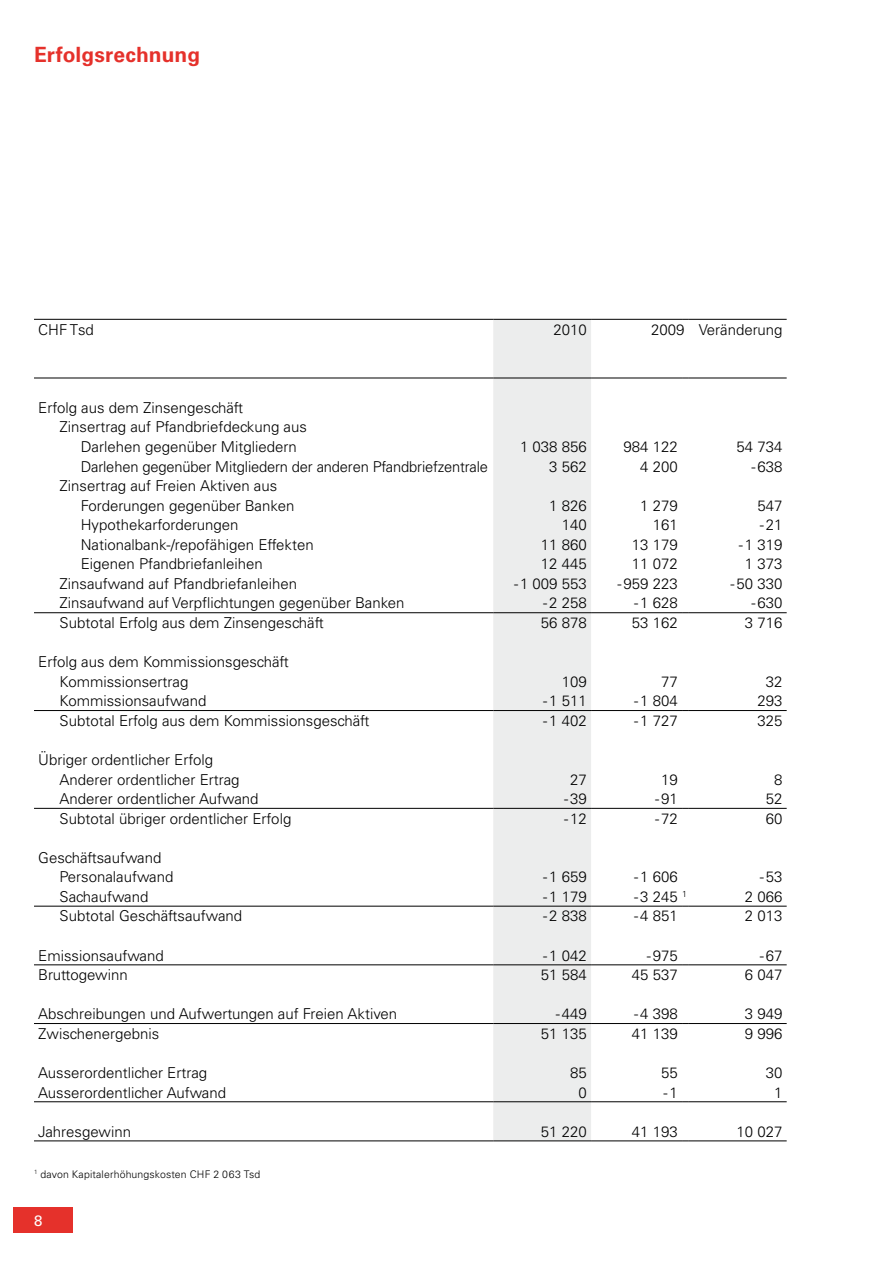
<style>
.page{position:relative;width:893px;height:1263px;background:#fff}
.page>*{position:absolute;margin:0;border:0;box-sizing:border-box;transform-origin:0 0}
.t1{font:700 21px "Univers LT Std";letter-spacing:.005em;color:#e5312b}
.t2{font:300 15px/19.5px "Univers LT Std";color:#000}
.t3{font:15px "Univers LT Std";color:#fff}
.t4{font:300 10.5px "Univers LT Std";letter-spacing:.015em;color:#000}
</style>
<div class="page">
<div style="left:13px;top:1208px;width:59px;height:25px;background:#e5312b"></div>
<div style="left:493px;top:320px;width:98px;height:820px;background:#eceded"></div>
<hr style="left:34px;top:319px;width:459px;height:1px;background:#000">
<hr style="left:493px;top:319px;width:98px;height:1px;background:#000">
<hr style="left:591px;top:319px;width:91px;height:1px;background:#000">
<hr style="left:689px;top:319px;width:98px;height:1px;background:#000">
<hr style="left:34px;top:378px;width:459px;height:1px;background:#000">
<hr style="left:493px;top:378px;width:98px;height:1px;background:#000">
<hr style="left:591px;top:378px;width:91px;height:1px;background:#000">
<hr style="left:689px;top:378px;width:98px;height:1px;background:#000">
<hr style="left:34px;top:612px;width:459px;height:1px;background:#000">
<hr style="left:493px;top:612px;width:98px;height:1px;background:#000">
<hr style="left:591px;top:612px;width:91px;height:1px;background:#000">
<hr style="left:689px;top:612px;width:98px;height:1px;background:#000">
<hr style="left:34px;top:710px;width:459px;height:1px;background:#000">
<hr style="left:493px;top:710px;width:98px;height:1px;background:#000">
<hr style="left:591px;top:710px;width:91px;height:1px;background:#000">
<hr style="left:689px;top:710px;width:98px;height:1px;background:#000">
<hr style="left:34px;top:808px;width:459px;height:1px;background:#000">
<hr style="left:493px;top:808px;width:98px;height:1px;background:#000">
<hr style="left:591px;top:808px;width:91px;height:1px;background:#000">
<hr style="left:689px;top:808px;width:98px;height:1px;background:#000">
<hr style="left:34px;top:906px;width:459px;height:1px;background:#000">
<hr style="left:493px;top:906px;width:98px;height:1px;background:#000">
<hr style="left:591px;top:906px;width:91px;height:1px;background:#000">
<hr style="left:689px;top:906px;width:98px;height:1px;background:#000">
<hr style="left:34px;top:964px;width:459px;height:1px;background:#000">
<hr style="left:493px;top:964px;width:98px;height:1px;background:#000">
<hr style="left:591px;top:964px;width:91px;height:1px;background:#000">
<hr style="left:689px;top:964px;width:98px;height:1px;background:#000">
<hr style="left:34px;top:1101px;width:459px;height:1px;background:#000">
<hr style="left:493px;top:1101px;width:98px;height:1px;background:#000">
<hr style="left:591px;top:1101px;width:91px;height:1px;background:#000">
<hr style="left:689px;top:1101px;width:98px;height:1px;background:#000">
<hr style="left:34px;top:1140px;width:459px;height:1px;background:#000">
<hr style="left:493px;top:1140px;width:98px;height:1px;background:#000">
<hr style="left:591px;top:1140px;width:91px;height:1px;background:#000">
<hr style="left:689px;top:1140px;width:98px;height:1px;background:#000">
<hr style="left:34px;top:1023px;width:459px;height:1px;background:#000">
<hr style="left:493px;top:1023px;width:98px;height:1px;background:#000">
<hr style="left:591px;top:1023px;width:91px;height:1px;background:#000">
<hr style="left:689px;top:1023px;width:98px;height:1px;background:#000">
<h1 class="t1" style="left:34px;top:42px;width:168px">Erfolgsrechnung</h1>
<p class="t2" style="left:38px;top:320px;width:57px">CHF Tsd</p>
<p class="t2" style="left:553px;top:320px;width:35px">2010</p>
<p class="t2" style="left:651px;top:320px;width:133px">2009 Veränderung</p>
<p class="t2" style="left:38px;top:398px;width:206px">Erfolg aus dem Zinsengeschäft</p>
<p class="t2" style="left:60px;top:417px;width:249px">Zinsertrag auf Pfandbriefdeckung aus</p>
<p class="t2" style="left:81px;top:437px;width:217px">Darlehen gegenüber Mitgliedern</p>
<p class="t2" style="left:520px;top:437px;width:68px">1 038 856</p>
<p class="t2" style="left:624px;top:437px;width:56px">984 122</p>
<p class="t2" style="left:737px;top:437px;width:47px">54 734</p>
<p class="t2" style="left:81px;top:456px;width:409px">Darlehen gegenüber Mitgliedern der anderen Pfandbriefzentrale</p>
<p class="t2" style="left:549px;top:456px;width:39px">3 562</p>
<p class="t2" style="left:640px;top:456px;width:39px">4 200</p>
<p class="t2" style="left:751px;top:456px;width:33px">-638</p>
<p class="t2" style="left:81px;top:476px;width:215px;text-indent:-21px">Zinsertrag auf Freien Aktiven aus<br>Forderungen gegenüber Banken</p>
<p class="t2" style="left:549px;top:496px;width:39px">1 826</p>
<p class="t2" style="left:640px;top:496px;width:39px">1 279</p>
<p class="t2" style="left:757px;top:496px;width:27px">547</p>
<p class="t2" style="left:81px;top:515px;width:159px">Hypothekarforderungen</p>
<p class="t2" style="left:562px;top:515px;width:27px">140</p>
<p class="t2" style="left:653px;top:515px;width:27px">161</p>
<p class="t2" style="left:760px;top:515px;width:24px">-21</p>
<p class="t2" style="left:81px;top:535px;width:234px">Nationalbank-/repofähigen Effekten</p>
<p class="t2" style="left:541px;top:535px;width:47px">11 860</p>
<p class="t2" style="left:632px;top:535px;width:47px">13 179</p>
<p class="t2" style="left:739px;top:535px;width:45px">-1 319</p>
<p class="t2" style="left:81px;top:554px;width:183px">Eigenen Pfandbriefanleihen</p>
<p class="t2" style="left:541px;top:554px;width:47px">12 445</p>
<p class="t2" style="left:632px;top:554px;width:47px">11 072</p>
<p class="t2" style="left:745px;top:554px;width:39px">1 373</p>
<p class="t2" style="left:60px;top:574px;width:239px">Zinsaufwand auf Pfandbriefanleihen</p>
<p class="t2" style="left:514px;top:574px;width:74px">-1 009 553</p>
<p class="t2" style="left:618px;top:574px;width:62px">-959 223</p>
<p class="t2" style="left:730px;top:574px;width:53px">-50 330</p>
<p class="t2" style="left:60px;top:593px;width:347px">Zinsaufwand auf Verpflichtungen gegenüber Banken</p>
<p class="t2" style="left:543px;top:593px;width:45px">-2 258</p>
<p class="t2" style="left:634px;top:593px;width:45px">-1 628</p>
<p class="t2" style="left:751px;top:593px;width:33px">-630</p>
<p class="t2" style="left:60px;top:613px;width:266px">Subtotal Erfolg aus dem Zinsengeschäft</p>
<p class="t2" style="left:541px;top:613px;width:47px">56 878</p>
<p class="t2" style="left:632px;top:613px;width:47px">53 162</p>
<p class="t2" style="left:745px;top:613px;width:39px">3 716</p>
<p class="t2" style="left:60px;top:652px;width:231px;text-indent:-21px">Erfolg aus dem Kommissionsgeschäft<br>Kommissionsertrag</p>
<p class="t2" style="left:562px;top:672px;width:27px">109</p>
<p class="t2" style="left:661px;top:672px;width:18px">77</p>
<p class="t2" style="left:766px;top:672px;width:18px">32</p>
<p class="t2" style="left:60px;top:691px;width:148px">Kommissionsaufwand</p>
<p class="t2" style="left:543px;top:691px;width:45px">-1 511</p>
<p class="t2" style="left:634px;top:691px;width:45px">-1 804</p>
<p class="t2" style="left:757px;top:691px;width:27px">293</p>
<p class="t2" style="left:60px;top:711px;width:311px">Subtotal Erfolg aus dem Kommissionsgeschäft</p>
<p class="t2" style="left:543px;top:711px;width:45px">-1 402</p>
<p class="t2" style="left:634px;top:711px;width:45px">-1 727</p>
<p class="t2" style="left:757px;top:711px;width:27px">325</p>
<p class="t2" style="left:60px;top:750px;width:182px;text-indent:-21px">Übriger ordentlicher Erfolg<br>Anderer ordentlicher Ertrag</p>
<p class="t2" style="left:570px;top:769px;width:18px">27</p>
<p class="t2" style="left:661px;top:769px;width:18px">19</p>
<p class="t2" style="left:774px;top:769px;width:10px">8</p>
<p class="t2" style="left:60px;top:789px;width:201px">Anderer ordentlicher Aufwand</p>
<p class="t2" style="left:564px;top:789px;width:24px">-39</p>
<p class="t2" style="left:655px;top:789px;width:24px">-91</p>
<p class="t2" style="left:766px;top:789px;width:18px">52</p>
<p class="t2" style="left:60px;top:809px;width:233px">Subtotal übriger ordentlicher Erfolg</p>
<p class="t2" style="left:564px;top:809px;width:24px">-12</p>
<p class="t2" style="left:655px;top:809px;width:24px">-72</p>
<p class="t2" style="left:766px;top:809px;width:18px">60</p>
<p class="t2" style="left:60px;top:848px;width:115px;text-indent:-21px">Geschäftsaufwand<br>Personalaufwand</p>
<p class="t2" style="left:543px;top:867px;width:45px">-1 659</p>
<p class="t2" style="left:634px;top:867px;width:45px">-1 606</p>
<p class="t2" style="left:760px;top:867px;width:24px">-53</p>
<p class="t2" style="left:60px;top:887px;width:90px">Sachaufwand</p>
<p class="t2" style="left:543px;top:887px;width:45px">-1 179</p>
<p class="t2" style="left:634px;top:887px;width:54px">-3 245 <sup>1</sup></p>
<p class="t2" style="left:745px;top:887px;width:39px">2 066</p>
<p class="t2" style="left:60px;top:906px;width:184px">Subtotal Geschäftsaufwand</p>
<p class="t2" style="left:543px;top:906px;width:45px">-2 838</p>
<p class="t2" style="left:634px;top:906px;width:45px">-4 851</p>
<p class="t2" style="left:745px;top:906px;width:39px">2 013</p>
<p class="t2" style="left:38px;top:945px;width:127px">Emissionsaufwand</p>
<p class="t2" style="left:543px;top:945px;width:45px">-1 042</p>
<p class="t2" style="left:647px;top:945px;width:33px">-975</p>
<p class="t2" style="left:760px;top:945px;width:24px">-67</p>
<p class="t2" style="left:38px;top:965px;width:91px">Bruttogewinn</p>
<p class="t2" style="left:541px;top:965px;width:47px">51 584</p>
<p class="t2" style="left:632px;top:965px;width:47px">45 537</p>
<p class="t2" style="left:745px;top:965px;width:39px">6 047</p>
<p class="t2" style="left:38px;top:1004px;width:360px">Abschreibungen und Aufwertungen auf Freien Aktiven</p>
<p class="t2" style="left:556px;top:1004px;width:33px">-449</p>
<p class="t2" style="left:634px;top:1004px;width:45px">-4 398</p>
<p class="t2" style="left:745px;top:1004px;width:39px">3 949</p>
<p class="t2" style="left:38px;top:1024px;width:122px">Zwischenergebnis</p>
<p class="t2" style="left:541px;top:1024px;width:47px">51 135</p>
<p class="t2" style="left:632px;top:1024px;width:47px">41 139</p>
<p class="t2" style="left:745px;top:1024px;width:39px">9 996</p>
<p class="t2" style="left:38px;top:1063px;width:170px">Ausserordentlicher Ertrag</p>
<p class="t2" style="left:570px;top:1063px;width:18px">85</p>
<p class="t2" style="left:661px;top:1063px;width:18px">55</p>
<p class="t2" style="left:766px;top:1063px;width:18px">30</p>
<p class="t2" style="left:38px;top:1082px;width:189px">Ausserordentlicher Aufwand</p>
<p class="t2" style="left:578px;top:1082px;width:10px">0</p>
<p class="t2" style="left:663px;top:1082px;width:16px">-1</p>
<p class="t2" style="left:774px;top:1082px;width:10px">1</p>
<p class="t2" style="left:38px;top:1121px;width:94px">Jahresgewinn</p>
<p class="t2" style="left:541px;top:1121px;width:47px">51 220</p>
<p class="t2" style="left:632px;top:1121px;width:47px">41 193</p>
<p class="t2" style="left:736px;top:1121px;width:47px">10 027</p>
<p class="t4" style="left:34px;top:1168px;width:228px"><sup>1</sup> davon Kapitalerhöhungskosten CHF 2 063 Tsd</p>
<p class="t3" style="left:34px;top:1212px;width:10px">8</p>
</div>
